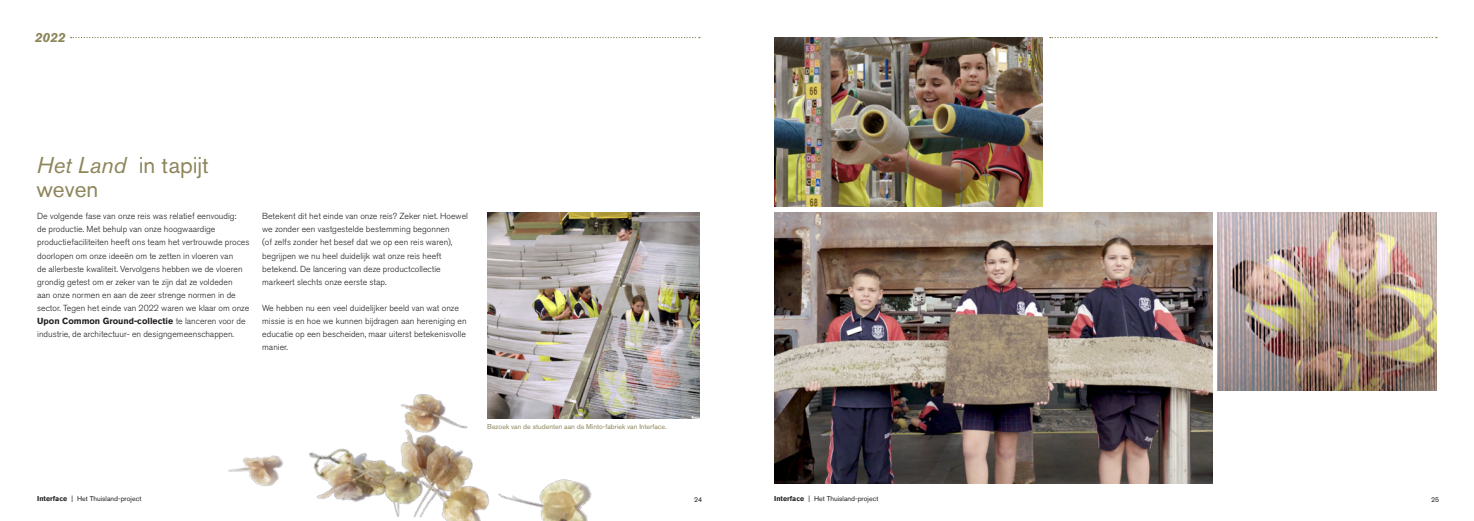
<style>
.page{position:relative;width:1474px;height:521px;background:#fff}
.page>*{position:absolute;margin:0;border:0;box-sizing:border-box;transform-origin:0 0}
.t1{font:22.75px/24.5px "Akzidenz Grotesk Pro";color:#8d865b}
.t2{font:italic 700 13.12px "Akzidenz Grotesk Pro";color:#8d865b}
.t3{font:300 8.75px/13.1px "Akzidenz Grotesk Pro";color:#231f20}
.t4{font:7px "Akzidenz Grotesk Pro";color:#231f20}
.t5{font:7px "Akzidenz Grotesk Pro";color:#8d865b}
.s1{font-style:italic}
.s2{font-weight:700}
</style>
<div class="page">
<img style="left:487px;top:213px;width:212px;height:205px">
<img style="left:774px;top:37px;width:268px;height:169px">
<img style="left:774px;top:212px;width:438px;height:272px">
<img style="left:1217px;top:212px;width:219px;height:179px">
<svg style="left:71px;top:37px;width:629px;height:1px"></svg>
<svg style="left:1049px;top:37px;width:387px;height:1px"></svg>
<img style="left:228px;top:285px;width:390px;height:236px">
<h2 class="t2" style="left:35px;top:28px;width:32px">2022</h2>
<h1 class="t1" style="left:36px;top:153px;width:174px"><span class="s1">Het Land</span> in tapijt weven</h1>
<p class="t3" style="left:37px;top:209px;width:214px">De volgende fase van onze reis was relatief eenvoudig:<br>de productie. Met behulp van onze hoogwaardige productiefaciliteiten heeft ons team het vertrouwde proces doorlopen om onze ideeën om te zetten in vloeren van<br>de allerbeste kwaliteit. Vervolgens hebben we de vloeren grondig getest om er zeker van te zijn dat ze voldeden<br>aan onze normen en aan de zeer strenge normen in de sector. Tegen het einde van 2022 waren we klaar om onze <span class="s2">Upon Common Ground-collectie</span> te lanceren voor de industrie, de architectuur- en designgemeenschappen.</p>
<p class="t3" style="left:262px;top:209px;width:207px">Betekent dit het einde van onze reis? Zeker niet. Hoewel we zonder een vastgestelde bestemming begonnen<br>(of zelfs zonder het besef dat we op een reis waren), begrijpen we nu heel duidelijk wat onze reis heeft betekend. De lancering van deze productcollectie markeert slechts onze eerste stap.</p>
<p class="t3" style="left:262px;top:301px;width:206px">We hebben nu een veel duidelijker beeld van wat onze missie is en hoe we kunnen bijdragen aan hereniging en educatie op een bescheiden, maar uiterst betekenisvolle manier.</p>
<p class="t5" style="left:487px;top:422px;width:181px">Bezoek van de studenten aan de Minto-fabriek van Interface.</p>
<p class="t4" style="left:37px;top:494px;width:106px"><span class="s2">Interface</span> | Het Thuisland-project</p>
<p class="t4" style="left:694px;top:495px;width:10px">24</p>
<p class="t4" style="left:774px;top:494px;width:106px"><span class="s2">Interface</span> | Het Thuisland-project</p>
<p class="t4" style="left:1430px;top:495px;width:10px">25</p>
</div>
